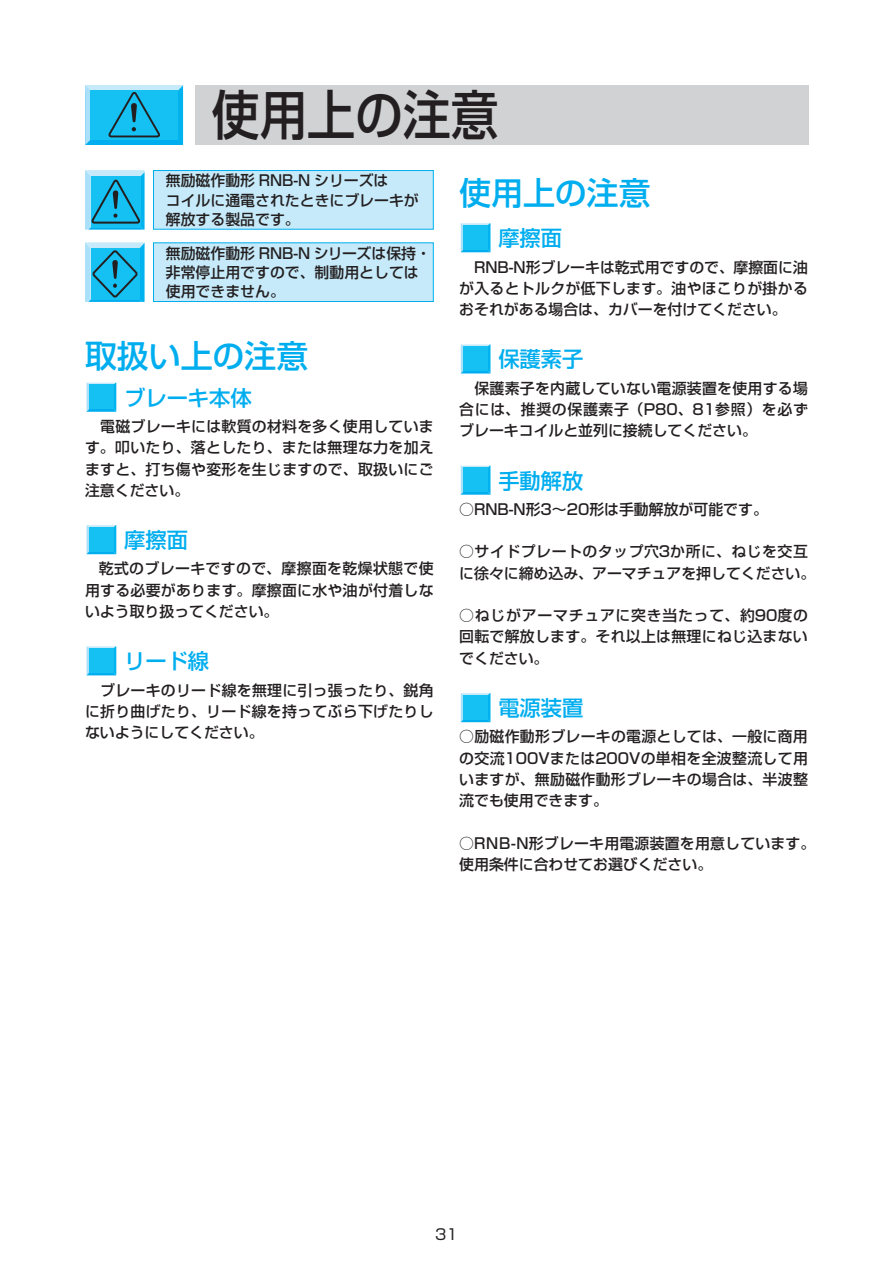
<style>
.page{position:relative;width:893px;height:1263px;background:#fff}
.page>*{position:absolute;margin:0;border:0;box-sizing:border-box;transform-origin:0 0}
.t1{font:53.4px "Shin Go Pro Medium 90 msp RKSJ H";color:#231f20;scale:.9 1}
.t2{font:500 31.95px "Shin Go Pro";color:#00aeef}
.t3{font:500 21.3px "Shin Go Pro";color:#00aeef}
.t4{font:500 14.85px/21.3px "Shin Go Pro";letter-spacing:.015em;color:#231f20;text-align:justify}
.t5{font:14.85px "Shin Go Pro";color:#231f20}
</style>
<div class="page">
<div style="left:85px;top:85px;width:98px;height:5px;background:#c6eafa"></div>
<svg style="left:85px;top:86px;width:5px;height:59px"></svg>
<div style="left:90px;top:90px;width:88px;height:50px;background:#15c0f2"></div>
<div style="left:196px;top:85px;width:613px;height:60px;background:#d1d2d4"></div>
<svg style="left:108px;top:85px;width:75px;height:60px"></svg>
<svg style="left:87px;top:383px;width:29px;height:29px"></svg>
<div style="left:89px;top:385px;width:25px;height:24px;background:#15c0f2"></div>
<svg style="left:87px;top:525px;width:29px;height:29px"></svg>
<div style="left:89px;top:527px;width:25px;height:24px;background:#15c0f2"></div>
<svg style="left:87px;top:646px;width:29px;height:29px"></svg>
<div style="left:89px;top:648px;width:25px;height:25px;background:#15c0f2"></div>
<svg style="left:461px;top:223px;width:29px;height:29px"></svg>
<div style="left:463px;top:225px;width:25px;height:24px;background:#15c0f2"></div>
<svg style="left:461px;top:344px;width:29px;height:29px"></svg>
<div style="left:463px;top:346px;width:25px;height:25px;background:#15c0f2"></div>
<svg style="left:461px;top:466px;width:29px;height:29px"></svg>
<div style="left:463px;top:468px;width:25px;height:24px;background:#15c0f2"></div>
<svg style="left:461px;top:693px;width:29px;height:29px"></svg>
<div style="left:463px;top:695px;width:25px;height:24px;background:#15c0f2"></div>
<svg style="left:85px;top:170px;width:60px;height:60px;background:#36b6dd"></svg>
<svg style="left:85px;top:242px;width:60px;height:60px;background:#35b7df"></svg>
<div style="left:153px;top:170px;width:281px;height:60px;background:#c6eafa;border:1px solid #00aeef"></div>
<div style="left:153px;top:242px;width:281px;height:60px;background:#c6eafa;border:1px solid #00aeef"></div>
<h1 class="t1" style="left:211px;top:71px;width:321px">使用上の注意</h1>
<p class="t4" style="left:166px;top:169px;width:254px;line-height:19.2px;text-align:left">無励磁作動形 RNB-N シリーズは<br>コイルに通電されたときにブレーキが解放する製品です。</p>
<p class="t4" style="left:166px;top:242px;width:267px;line-height:19.2px;text-align:left">無励磁作動形 RNB-N シリーズは保持・非常停止用ですので、制動用としては使用できません。</p>
<h2 class="t2" style="left:85px;top:330px;width:225px">取扱い上の注意</h2>
<h3 class="t3" style="left:124px;top:380px;width:129px">ブレーキ本体</h3>
<p class="t4" style="left:85px;top:414px;width:350px">　電磁ブレーキには軟質の材料を多く使用しています。叩いたり、落としたり、または無理な力を加えますと、打ち傷や変形を生じますので、取扱いにご注意ください。</p>
<h3 class="t3" style="left:124px;top:522px;width:65px">摩擦面</h3>
<p class="t4" style="left:85px;top:556px;width:350px;text-indent:14px">乾式のブレーキですので、摩擦面を乾燥状態で使用する必要があります。摩擦面に水や油が付着しないよう取り扱ってください。</p>
<h3 class="t3" style="left:124px;top:644px;width:87px">リード線</h3>
<p class="t4" style="left:85px;top:677px;width:350px">　ブレーキのリード線を無理に引っ張ったり、鋭角に折り曲げたり、リード線を持ってぶら下げたりしないようにしてください。</p>
<h2 class="t2" style="left:459px;top:166px;width:193px">使用上の注意</h2>
<h3 class="t3" style="left:498px;top:221px;width:65px">摩擦面</h3>
<p class="t4" style="left:459px;top:254px;width:350px">　RNB-N形ブレーキは乾式用ですので、摩擦面に油が入るとトルクが低下します。油やほこりが掛かるおそれがある場合は、カバーを付けてください。</p>
<h3 class="t3" style="left:498px;top:342px;width:87px">保護素子</h3>
<p class="t4" style="left:459px;top:376px;width:350px">　保護素子を内蔵していない電源装置を使用する場合には、推奨の保護素子（P80、81参照）を必ずブレーキコイルと並列に接続してください。</p>
<h3 class="t3" style="left:498px;top:463px;width:87px">手動解放</h3>
<p class="t4" style="left:459px;top:497px;width:310px">○RNB-N形3〜20形は手動解放が可能です。</p>
<p class="t4" style="left:459px;top:539px;width:358px">○サイドプレートのタップ穴3か所に、ねじを交互に徐々に締め込み、アーマチュアを押してください。</p>
<p class="t4" style="left:459px;top:603px;width:350px">○ねじがアーマチュアに突き当たって、約90度の回転で解放します。それ以上は無理にねじ込まないでください。</p>
<h3 class="t3" style="left:498px;top:690px;width:87px">電源装置</h3>
<p class="t4" style="left:459px;top:724px;width:350px">○励磁作動形ブレーキの電源としては、一般に商用の交流100Vまたは200Vの単相を全波整流して用いますが、無励磁作動形ブレーキの場合は、半波整流でも使用できます。</p>
<p class="t4" style="left:459px;top:831px;width:358px">○RNB-N形ブレーキ用電源装置を用意しています。使用条件に合わせてお選びください。</p>
<p class="t5" style="left:435px;top:1222px;width:24px">31</p>
</div>
